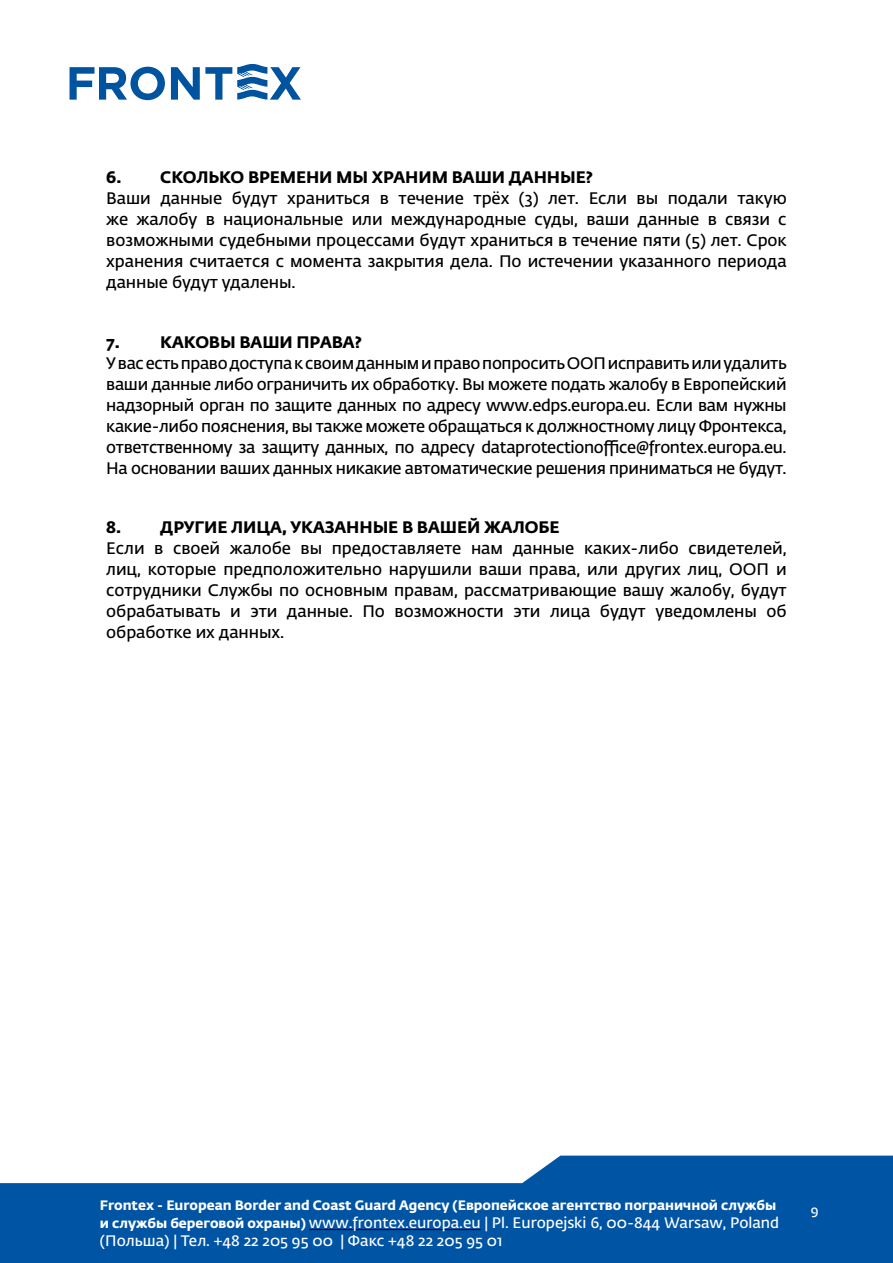
<style>
.page{position:relative;width:893px;height:1263px;background:#fff}
.page>*{position:absolute;margin:0;border:0;box-sizing:border-box;transform-origin:0 0}
.t1{font:600 16.5px/21px "Fedra Sans Pro";letter-spacing:-.005em;color:#000;text-align:justify}
.t2{font:700 16.5px "Fedra Sans Pro";letter-spacing:-.005em;color:#000}
.t3{font:600 15px/18px "Fedra Sans Pro";color:#fff}
.t4{font:700 13.5px "Fedra Sans Pro";color:#fff}
.t5{font:600 13.5px "Fedra Sans Pro";color:#fff}
.s1{font-weight:700;font-size:13.5px}
</style>
<div class="page">
<svg style="left:0;top:1155px;width:893px;height:108px;fill:#0054a4"></svg>
<svg style="left:70px;top:64px;width:231px;height:36px"></svg>
<hr style="left:309px;top:1229px;width:172px;height:1px;background:#000">
<p class="t2" style="left:106px;top:164px;width:488px">6. СКОЛЬКО ВРЕМЕНИ МЫ ХРАНИМ ВАШИ ДАННЫЕ?</p>
<p class="t1" style="left:106px;top:187px;width:682px">Ваши данные будут храниться в течение трёх (3) лет. Если вы подали такую же жалобу в национальные или международные суды, ваши данные в связи с возможными судебными процессами будут храниться в течение пяти (5) лет. Срок хранения считается с момента закрытия дела. По истечении указанного периода данные будут удалены.</p>
<p class="t2" style="left:106px;top:328px;width:15px">7.</p>
<p class="t2" style="left:160px;top:328px;width:203px">КАКОВЫ ВАШИ ПРАВА?</p>
<p class="t1" style="left:106px;top:352px;width:682px">У вас есть право доступа к своим данным и право попросить ООП исправить или удалить ваши данные либо ограничить их обработку. Вы можете подать жалобу в Европейский надзорный орган по защите данных по адресу www.edps.europa.eu. Если вам нужны какие-либо пояснения, вы также можете обращаться к должностному лицу Фронтекса, ответственному за защиту данных, по адресу dataprotectionoffice@frontex.europa.eu.<br>На основании ваших данных никакие автоматические решения приниматься не будут.</p>
<p class="t2" style="left:106px;top:514px;width:455px">8. ДРУГИЕ ЛИЦА, УКАЗАННЫЕ В ВАШЕЙ ЖАЛОБЕ</p>
<p class="t1" style="left:106px;top:537px;width:682px">Если в своей жалобе вы предоставляете нам данные каких-либо свидетелей, лиц, которые предположительно нарушили ваши права, или других лиц, ООП и сотрудники Службы по основным правам, рассматривающие вашу жалобу, будут обрабатывать и эти данные. По возможности эти лица будут уведомлены об обработке их данных.</p>
<p class="t4" style="left:100px;top:1194px;width:678px">Frontex - European Border and Coast Guard Agency (Европейское агентство пограничной службы</p>
<p class="t3" style="left:100px;top:1213px;width:681px"><span class="s1">и службы береговой охраны)</span> www.frontex.europa.eu | Pl. Europejski 6, 00-844 Warsaw, Poland (Польша) | Тел. +48 22 205 95 00 | Факс +48 22 205 95 01</p>
<p class="t5" style="left:811px;top:1200px;width:10px">9</p>
</div>
